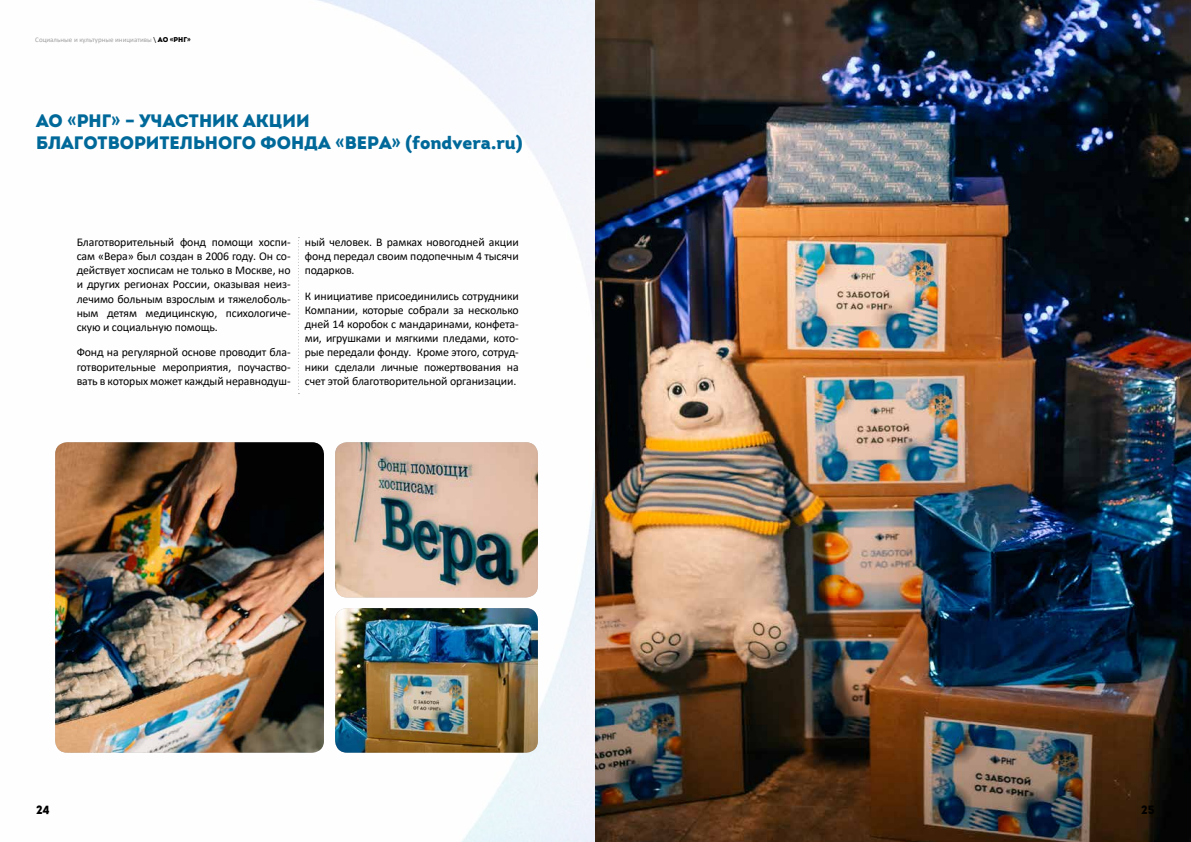
<style>
.page{position:relative;width:1191px;height:842px;background:#fff}
.page>*{position:absolute;margin:0;border:0;box-sizing:border-box;transform-origin:0 0}
.t1{font:900 18px/21.6px "Intro";color:#00699a}
.t2{font:900 12px "Intro";color:#000}
.t3{font:11.8px/14.2px "Calibri";letter-spacing:-.01em;color:#000;text-align:justify}
.t4{font:7px "Calibri";color:#a0a0a0}
.s1{color:#000}
.s2{font-family:"Intro";font-weight:900;color:#000}
</style>
<div class="page">
<img style="left:299px;top:0;width:297px;height:842px">
<img style="left:55px;top:442px;width:269px;height:311px">
<img style="left:335px;top:442px;width:203px;height:155px">
<img style="left:335px;top:608px;width:203px;height:145px">
<svg style="left:298px;top:237px;width:1px;height:157px"></svg>
<img style="left:596px;top:0;width:595px;height:842px">
<p class="t4" style="left:35px;top:35px;width:157px">Социальные и культурные инициативы <span class="s1">\</span> <span class="s2">АО «РНГ»</span></p>
<h1 class="t1" style="left:36px;top:110px;width:488px">АО «РНГ» – УЧАСТНИК АКЦИИ<br>БЛАГОТВОРИТЕЛЬНОГО ФОНДА «ВЕРА» (fondvera.ru)</h1>
<p class="t3" style="left:77px;top:235px;width:215px">Благотворительный фонд помощи хоспи&shy;сам «Вера» был создан в 2006 году. Он со&shy;действует хосписам не только в Москве, но и других регионах России, оказывая неиз&shy;лечимо больным взрослым и тяжелоболь&shy;ным детям медицинскую, психологиче&shy;скую и социальную помощь.</p>
<p class="t3" style="left:77px;top:345px;width:215px">Фонд на регулярной основе проводит бла&shy;готворительные мероприятия, поучаство&shy;вать в которых может каждый неравнодуш-</p>
<p class="t3" style="left:305px;top:235px;width:215px">ный человек. В рамках новогодней акции фонд передал своим подопечным 4 тысячи подарков.</p>
<p class="t3" style="left:305px;top:288px;width:215px">К инициативе присоединились сотрудники Компании, которые собрали за несколько дней 14 коробок с мандаринами, конфета&shy;ми, игрушками и мягкими пледами, кото&shy;рые передали фонду. Кроме этого, сотруд&shy;ники сделали личные пожертвования на счет этой благотворительной организации.</p>
<p class="t2" style="left:36px;top:802px;width:15px">24</p>
<p class="t2" style="left:1141px;top:802px;width:15px">25</p>
</div>
